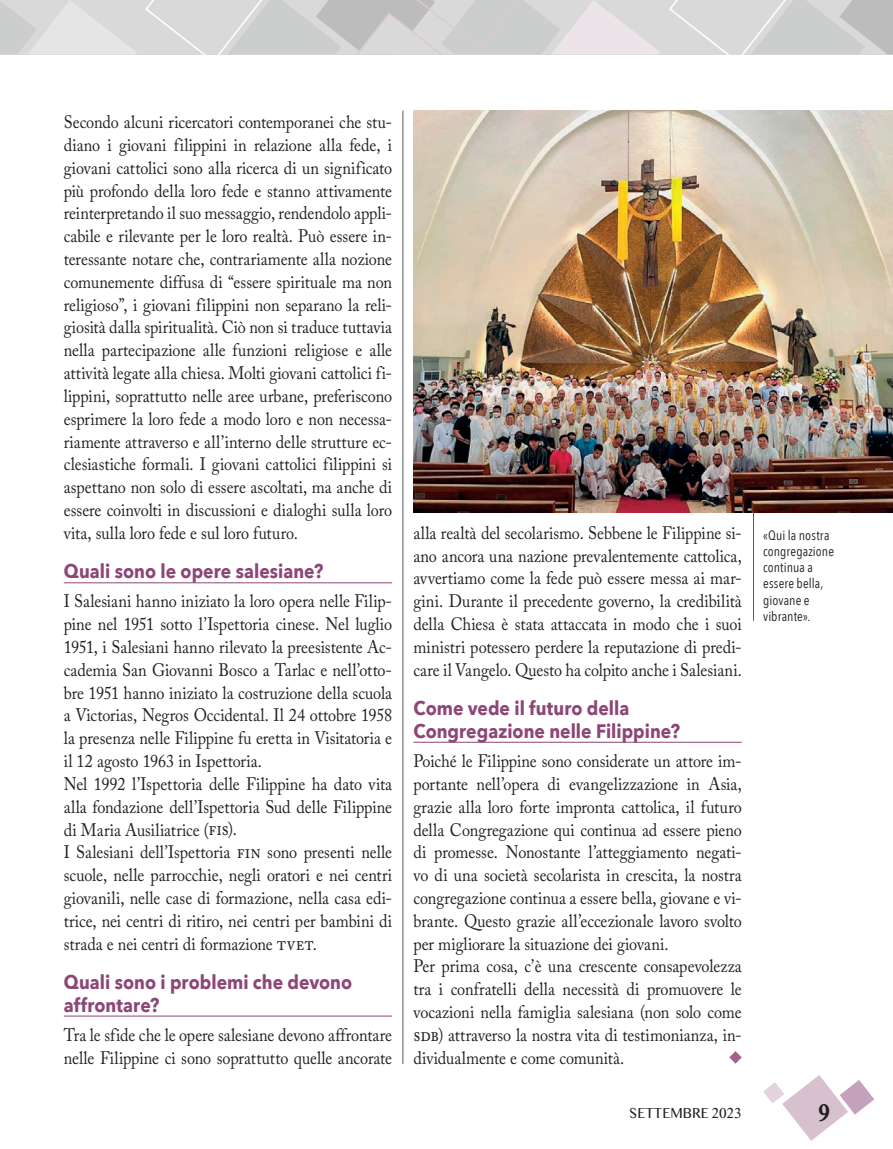
<style>
.page{position:relative;width:893px;height:1149px;background:#fff}
.page>*{position:absolute;margin:0;border:0;box-sizing:border-box;transform-origin:0 0}
.t1{font:700 22.5px "Bangla MN";color:#231f20;scale:.8 1}
.t2{font:700 19.5px/22.5px "Avenir Next";color:#8c4677;scale:.9 1}
.t3{font:18px/22.8px "Adobe Caslon Pro";letter-spacing:.005em;color:#231f20;scale:.9 1}
.t4{font:13.5px/16.2px "Avenir Next Condensed";letter-spacing:.01em;color:#231f20}
.t5{font:13.5px "Bangla MN";color:#231f20;scale:.9 1}
.s1{font-size:19.5px}
</style>
<div class="page">
<svg style="left:763px;top:1075px;width:111px;height:65px"></svg>
<hr style="left:403px;top:111px;width:1px;height:952px;background:#57585a">
<svg style="left:0;top:0;width:893px;height:54px"></svg>
<hr style="left:64px;top:582px;width:328px;height:1px;background:#8c4677">
<hr style="left:64px;top:1015px;width:328px;height:1px;background:#8c4677">
<hr style="left:413px;top:741px;width:329px;height:1px;background:#8c4677">
<svg style="left:729px;top:1051px;width:13px;height:12px"></svg>
<img style="left:413px;top:111px;width:480px;height:401px">
<hr style="left:753px;top:511px;width:1px;height:109px;background:#57585a">
<p class="t3" style="left:64px;top:110px;width:366px;text-align:justify">Secondo alcuni ricercatori contemporanei che stu&shy;diano i giovani filippini in relazione alla fede, i giovani cattolici sono alla ricerca di un significato più profondo della loro fede e stanno attivamente reinterpretando il suo messaggio, rendendolo appli&shy;cabile e rilevante per le loro realtà. Può essere in&shy;teressante notare che, contrariamente alla nozione comunemente diffusa di “essere spirituale ma non religioso”, i giovani filippini non separano la reli&shy;giosità dalla spiritualità. Ciò non si traduce tuttavia nella partecipazione alle funzioni religiose e alle attività legate alla chiesa. Molti giovani cattolici fi&shy;lippini, soprattutto nelle aree urbane, preferiscono esprimere la loro fede a modo loro e non necessa&shy;riamente attraverso e all’interno delle strutture ec&shy;clesiastiche formali. I giovani cattolici filippini si aspettano non solo di essere ascoltati, ma anche di essere coinvolti in discussioni e dialoghi sulla loro vita, sulla loro fede e sul loro futuro.</p>
<p class="t2" style="left:64px;top:560px;width:290px">Quali sono le opere salesiane?</p>
<p class="t3" style="left:64px;top:589px;width:366px">I Salesiani hanno iniziato la loro opera nelle Filip&shy;pine nel 1951 sotto l’Ispettoria cinese. Nel luglio 1951, i Salesiani hanno rilevato la preesistente Ac&shy;cademia San Giovanni Bosco a Tarlac e nell’otto&shy;bre 1951 hanno iniziato la costruzione della scuola a Victorias, Negros Occidental. Il 24 ottobre 1958 la presenza nelle Filippine fu eretta in Visitatoria e il 12 agosto 1963 in Ispettoria.<br>Nel 1992 l’Ispettoria delle Filippine ha dato vita alla fondazione dell’Ispettoria Sud delle Filippine di Maria Ausiliatrice (<span class="s1">fis</span>).<br>I Salesiani dell’Ispettoria <span class="s1">fin</span> sono presenti nelle scuole, nelle parrocchie, negli oratori e nei centri giovanili, nelle case di formazione, nella casa edi&shy;trice, nei centri di ritiro, nei centri per bambini di strada e nei centri di formazione <span class="s1">tvet</span>.</p>
<p class="t2" style="left:64px;top:970px;width:322px">Quali sono i problemi che devono affrontare?</p>
<p class="t3" style="left:64px;top:1022px;width:366px">Tra le sfide che le opere salesiane devono affrontare nelle Filippine ci sono soprattutto quelle ancorate</p>
<p class="t3" style="left:413px;top:521px;width:366px;text-align:justify">alla realtà del secolarismo. Sebbene le Filippine si&shy;ano ancora una nazione prevalentemente cattolica, avvertiamo come la fede può essere messa ai mar&shy;gini. Durante il precedente governo, la credibilità della Chiesa è stata attaccata in modo che i suoi ministri potessero perdere la reputazione di predi&shy;care il Vangelo. Questo ha colpito anche i Salesiani.</p>
<p class="t2" style="left:413px;top:696px;width:298px">Come vede il futuro della<br>Congregazione nelle Filippine?</p>
<p class="t3" style="left:413px;top:749px;width:366px">Poiché le Filippine sono considerate un attore im&shy;portante nell’opera di evangelizzazione in Asia, grazie alla loro forte impronta cattolica, il futuro della Congregazione qui continua ad essere pieno di promesse. Nonostante l’atteggiamento negati&shy;vo di una società secolarista in crescita, la nostra congregazione continua a essere bella, giovane e vi&shy;brante. Questo grazie all’eccezionale lavoro svolto per migliorare la situazione dei giovani.<br>Per prima cosa, c’è una crescente consapevolezza tra i confratelli della necessità di promuovere le vocazioni nella famiglia salesiana (non solo come <span class="s1">sdb</span>) attraverso la nostra vita di testimonianza, in&shy;dividualmente e come comunità.</p>
<p class="t4" style="left:763px;top:526px;width:73px">«Qui la nostra congregazione continua a essere bella, giovane e vibrante».</p>
<p class="t5" style="left:629px;top:1103px;width:126px">SETTEMBRE 2023</p>
<p class="t1" style="left:818px;top:1099px;width:16px">9</p>
</div>
